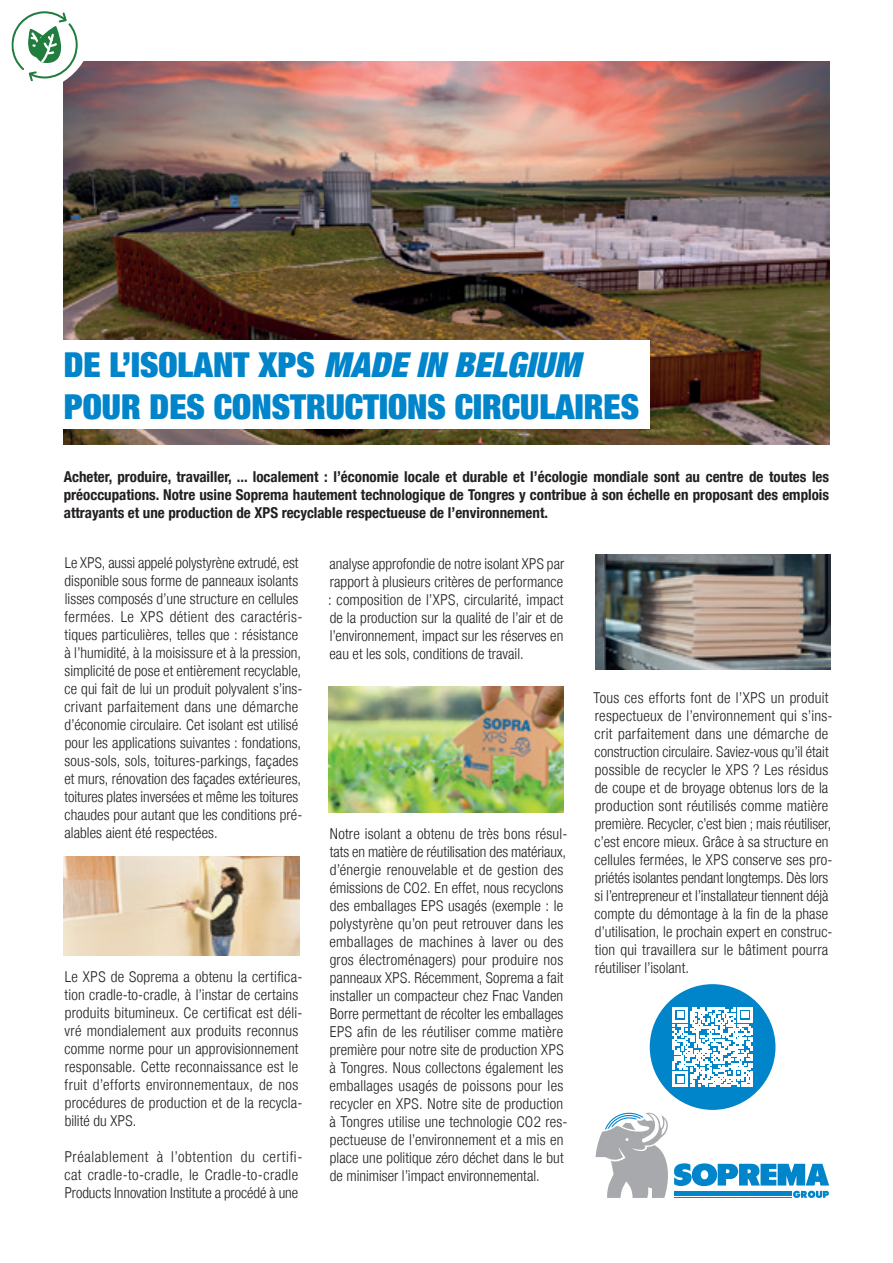
<style>
.page{position:relative;width:893px;height:1263px;background:#fff}
.page>*{position:absolute;margin:0;border:0;box-sizing:border-box;transform-origin:0 0}
.t1{font:900 condensed 34.35px/41.2px "Helvetica Neue LT Com";color:#0084ca}
.t2{font:300 condensed 15px/18px "Helvetica Neue LT";letter-spacing:.01em;color:#231f20}
.t3{font:700 condensed 15px/18px "Helvetica Neue LT";color:#231f20;text-align:justify}
.s1{font-style:italic}
</style>
<div class="page">
<div style="left:650px;top:984px;width:125px;height:126px;background:#0084ca;border-radius:50%"></div>
<img style="left:64px;top:62px;width:765px;height:382px">
<div style="left:50px;top:340px;width:600px;height:89px;background:#fff"></div>
<img style="left:64px;top:857px;width:235px;height:99px">
<img style="left:329px;top:687px;width:235px;height:125px">
<img style="left:595px;top:555px;width:235px;height:115px">
<svg style="left:596px;top:1113px;width:233px;height:85px"></svg>
<svg style="left:673px;top:1007px;width:80px;height:80px"></svg>
<hr style="left:750px;top:1072px;width:3px;height:15px;background:#fff">
<svg style="left:11px;top:11px;width:83px;height:81px"></svg>
<h1 class="t1" style="left:64px;top:344px;width:577px">DE L’ISOLANT XPS <span class="s1">MADE IN BELGIUM<br></span>POUR DES CONSTRUCTIONS CIRCULAIRES</h1>
<p class="t3" style="left:64px;top:468px;width:767px">Acheter, produire, travailler, ... localement : l’économie locale et durable et l’écologie mondiale sont au centre de toutes les préoccupations. Notre usine Soprema hautement technologique de Tongres y contribue à son échelle en proposant des emplois attrayants et une production de XPS recyclable respectueuse de l’environnement.</p>
<p class="t2" style="left:64px;top:553px;width:239px">Le XPS, aussi appelé polystyrène extrudé, est disponible sous forme de panneaux isolants lisses composés d’une structure en cellules fermées. Le XPS détient des caractéris&shy;tiques particulières, telles que : résistance à l’humidité, à la moisissure et à la pression, simplicité de pose et entièrement recyclable, ce qui fait de lui un produit polyvalent s’ins&shy;crivant parfaitement dans une démarche d’économie circulaire. Cet isolant est utilisé pour les applications suivantes : fondations, sous-sols, sols, toitures-parkings, façades et murs, rénovation des façades extérieures, toitures plates inversées et même les toitures chaudes pour autant que les conditions pré&shy;alables aient été respectées.</p>
<p class="t2" style="left:328px;top:554px;width:237px;text-align:justify">analyse approfondie de notre isolant XPS par rapport à plusieurs critères de performance : composition de l’XPS, circularité, impact de la production sur la qualité de l’air et de l’environnement, impact sur les réserves en eau et les sols, conditions de travail.</p>
<p class="t2" style="left:593px;top:688px;width:241px">Tous ces efforts font de l’XPS un produit respectueux de l’environnement qui s’ins&shy;crit parfaitement dans une démarche de construction circulaire. Saviez-vous qu’il était possible de recycler le XPS ? Les résidus de coupe et de broyage obtenus lors de la production sont réutilisés comme matière première. Recycler, c’est bien ; mais réutiliser, c’est encore mieux. Grâce à sa structure en cellules fermées, le XPS conserve ses pro&shy;priétés isolantes pendant longtemps. Dès lors si l’entrepreneur et l’installateur tiennent déjà compte du démontage à la fin de la phase d’utilisation, le prochain expert en construc&shy;tion qui travaillera sur le bâtiment pourra réutiliser l’isolant.</p>
<p class="t2" style="left:329px;top:824px;width:239px">Notre isolant a obtenu de très bons résul&shy;tats en matière de réutilisation des matériaux, d’énergie renouvelable et de gestion des émissions de CO2. En effet, nous recyclons des emballages EPS usagés (exemple : le polystyrène qu’on peut retrouver dans les emballages de machines à laver ou des gros électroménagers) pour produire nos panneaux XPS. Récemment, Soprema a fait installer un compacteur chez Fnac Vanden Borre permettant de récolter les emballages EPS afin de les réutiliser comme matière première pour notre site de production XPS à Tongres. Nous collectons également les emballages usagés de poissons pour les recycler en XPS. Notre site de production à Tongres utilise une technologie CO2 res&shy;pectueuse de l’environnement et a mis en place une politique zéro déchet dans le but de minimiser l’impact environnemental.</p>
<p class="t2" style="left:65px;top:967px;width:239px">Le XPS de Soprema a obtenu la certifica&shy;tion cradle-to-cradle, à l’instar de certains produits bitumineux. Ce certificat est déli&shy;vré mondialement aux produits reconnus comme norme pour un approvisionnement responsable. Cette reconnaissance est le fruit d’efforts environnementaux, de nos procédures de production et de la recycla&shy;bilité du XPS.</p>
<p class="t2" style="left:65px;top:1147px;width:239px">Préalablement à l’obtention du certifi&shy;cat cradle-to-cradle, le Cradle-to-cradle<br>Products Innovation Institute a procédé à une</p>
</div>
